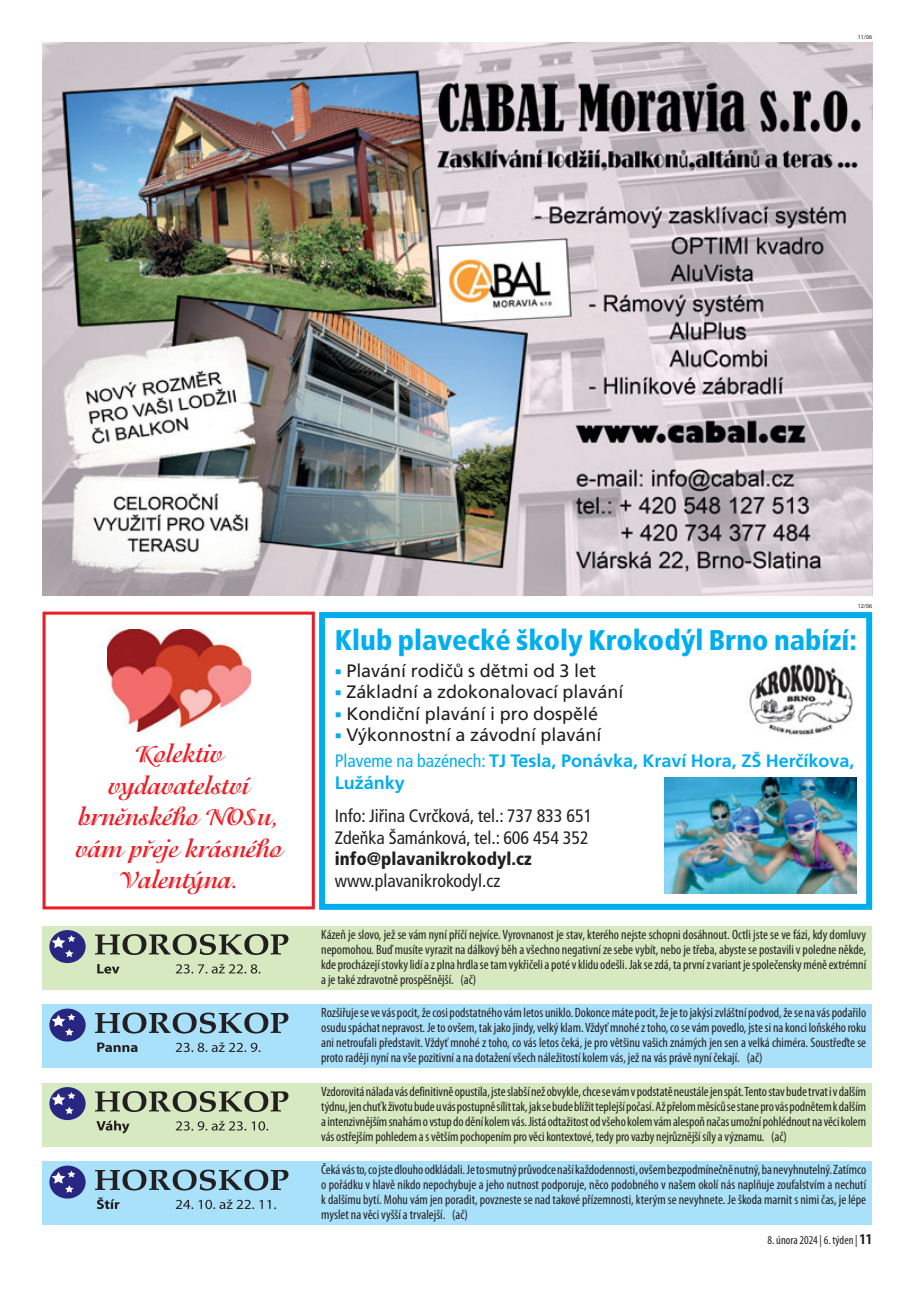
<style>
.page{position:relative;width:919px;height:1289px;background:#fff}
.page>*{position:absolute;margin:0;border:0;box-sizing:border-box;transform-origin:0 0}
.t1{font:900 condensed 28.5px "Frutiger CE";color:#00aeef}
.t2{font:700 25.5px/31.5px "Isadora CE";color:#ed1c24;text-align:center}
.t3{font:700 18px/25.8px "Frutiger CE";color:#00aeef}
.t4{font:condensed 18px/21.6px "Frutiger CE";color:#231f20}
.t5{font:18px "Frutiger CE";color:#231f20}
.t6{font:900 condensed 18px "Frutiger CE";color:#231f20}
.t7{font:condensed 13.5px/15px "Myriad Pro";color:#231f20;text-align:justify}
.t8{font:condensed 12px "Myriad Pro";color:#231f20}
.t9{font:6px "Myriad Pro";color:#231f20}
.s1{font-family:"Soleil Bk";color:#00aeef}
.s2{font-family:"Soleil Bk";font-weight:400}
.s3{font-weight:400;color:#231f20}
.s4{font-weight:400;font-stretch:condensed}
.s5{font-weight:700;font-size:15px}
</style>
<div class="page">
<div style="left:43px;top:611px;width:272px;height:298px;border:3px solid #ed1c24"></div>
<img style="left:43px;top:43px;width:829px;height:552px">
<img style="left:107px;top:629px;width:143px;height:102px">
<div style="left:319px;top:612px;width:553px;height:297px;border:6px solid #00aeef"></div>
<img style="left:749px;top:664px;width:104px;height:72px">
<img style="left:664px;top:778px;width:192px;height:115px">
<div style="left:43px;top:925px;width:829px;height:64px;background:#d7e9c1"></div>
<svg style="left:95px;top:934px;width:193px;height:21px"></svg>
<div style="left:49px;top:930px;width:37px;height:33px;background:#272680;border-radius:50%"></div>
<svg style="left:52px;top:935px;width:23px;height:22px"></svg>
<svg style="left:97px;top:964px;width:22px;height:9px"></svg>
<svg style="left:176px;top:963px;width:84px;height:10px"></svg>
<div style="left:43px;top:1004px;width:829px;height:64px;background:#aae1fa"></div>
<svg style="left:95px;top:1012px;width:193px;height:21px"></svg>
<div style="left:49px;top:1008px;width:37px;height:33px;background:#272680;border-radius:50%"></div>
<svg style="left:52px;top:1013px;width:23px;height:22px"></svg>
<svg style="left:97px;top:1042px;width:40px;height:10px"></svg>
<svg style="left:176px;top:1042px;width:84px;height:10px"></svg>
<div style="left:43px;top:1082px;width:829px;height:64px;background:#d7e9c1"></div>
<svg style="left:95px;top:1091px;width:193px;height:20px"></svg>
<div style="left:49px;top:1087px;width:37px;height:33px;background:#272680;border-radius:50%"></div>
<svg style="left:52px;top:1092px;width:23px;height:22px"></svg>
<svg style="left:96px;top:1120px;width:33px;height:13px"></svg>
<svg style="left:176px;top:1120px;width:70px;height:10px"></svg>
<svg style="left:252px;top:1121px;width:16px;height:9px"></svg>
<div style="left:43px;top:1161px;width:829px;height:64px;background:#aae1fa"></div>
<svg style="left:95px;top:1169px;width:193px;height:21px"></svg>
<div style="left:49px;top:1165px;width:37px;height:33px;background:#272680;border-radius:50%"></div>
<svg style="left:52px;top:1170px;width:23px;height:22px"></svg>
<svg style="left:97px;top:1197px;width:22px;height:11px"></svg>
<svg style="left:176px;top:1199px;width:17px;height:9px"></svg>
<svg style="left:199px;top:1199px;width:77px;height:9px"></svg>
<p class="t9" style="left:857px;top:34px;width:16px">11/06</p>
<h2 class="t2" style="left:75px;top:737px;width:208px">Kolektiv vydavatelství brněnského NOSu, vám přeje krásného<br>Valentýna.</h2>
<p class="t9" style="left:857px;top:603px;width:16px">12/06</p>
<h1 class="t1" style="left:335px;top:623px;width:523px">Klub plavecké školy Krokodýl Brno nabízí:</h1>
<h3 class="t5" style="left:335px;top:660px;width:263px"><span class="s1">-</span> Plavání rodičů s dětmi od 3 let</h3>
<h3 class="t5" style="left:335px;top:681px;width:290px"><span class="s1">-</span> Základní a zdokonalovací plavání</h3>
<h3 class="t5" style="left:335px;top:703px;width:265px"><span class="s1">-</span> Kondiční plavání i pro dospělé</h3>
<h3 class="t3" style="left:335px;top:722px;width:521px"><span class="s2">-</span> <span class="s3">Výkonnostní a závodní plavání<br></span><span class="s4">Plaveme na bazénech:</span> TJ Tesla, Ponávka, Kraví Hora, ZŠ Herčíkova,</h3>
<h3 class="t3" style="left:335px;top:769px;width:71px">Lužánky</h3>
<h3 class="t4" style="left:335px;top:805px;width:259px">Info: Jiřina Cvrčková, tel.: 737 833 651<br>Zdeňka Šamánková, tel.: 606 454 352</h3>
<h3 class="t6" style="left:335px;top:848px;width:198px">info@plavanikrokodyl.cz</h3>
<h3 class="t4" style="left:335px;top:869px;width:167px">www.plavanikrokodyl.cz</h3>
<p class="t7" style="left:321px;top:928px;width:546px">Kázeň je slovo, jež se vám nyní příčí nejvíce. Vyrovnanost je stav, kterého nejste schopni dosáhnout. Octli jste se ve fázi, kdy domluvy nepomohou. Buď musíte vyrazit na dálkový běh a všechno negativní ze sebe vybít, nebo je třeba, abyste se postavili v poledne někde, kde procházejí stovky lidí a z plna hrdla se tam vykřičeli a poté v klidu odešli. Jak se zdá, ta první z variant je společensky méně extrémní a je také zdravotně prospěšnější. (ač)</p>
<p class="t7" style="left:321px;top:1006px;width:546px">Rozšiřuje se ve vás pocit, že cosi podstatného vám letos uniklo. Dokonce máte pocit, že je to jakýsi zvláštní podvod, že se na vás podařilo osudu spáchat nepravost. Je to ovšem, tak jako jindy, velký klam. Vždyť mnohé z toho, co se vám povedlo, jste si na konci loňského roku ani netroufali představit. Vždyť mnohé z toho, co vás letos čeká, je pro většinu vašich známých jen sen a velká chiméra. Soustřeďte se proto raději nyní na vše pozitivní a na dotažení všech náležitostí kolem vás, jež na vás právě nyní čekají. (ač)</p>
<p class="t7" style="left:321px;top:1084px;width:546px">Vzdorovitá nálada vás definitivně opustila, jste slabší než obvykle, chce se vám vpodstatě neustále jen spát. Tento stav bude trvat ivdalším týdnu, jen chuť kživotu bude uvás postupně sílit tak, jak se bude blížit teplejší počasí. Až přelom měsíců se stane pro vás podnětem kdalším aintenzivnějším snahám ovstup do dění kolem vás. Jistá odtažitost od všeho kolem vám alespoň načas umožní pohlédnout na věci kolem vás ostřejším pohledem a s větším pochopením pro věci kontextové, tedy pro vazby nejrůznější síly a významu. (ač)</p>
<p class="t7" style="left:321px;top:1163px;width:546px">Čeká vás to, co jste dlouho odkládali. Je to smutný průvodce naší každodennosti, ovšem bezpodmínečně nutný, ba nevyhnutelný. Zatímco o pořádku v hlavě nikdo nepochybuje a jeho nutnost podporuje, něco podobného v našem okolí nás naplňuje zoufalstvím a nechutí k dalšímu bytí. Mohu vám jen poradit, povzneste se nad takové přízemnosti, kterým se nevyhnete. Je škoda marnit s nimi čas, je lépe myslet na věci vyšší a trvalejší. (ač)</p>
<p class="t8" style="left:767px;top:1235px;width:106px">8. února 2024 | 6. týden | <span class="s5">11</span></p>
</div>
